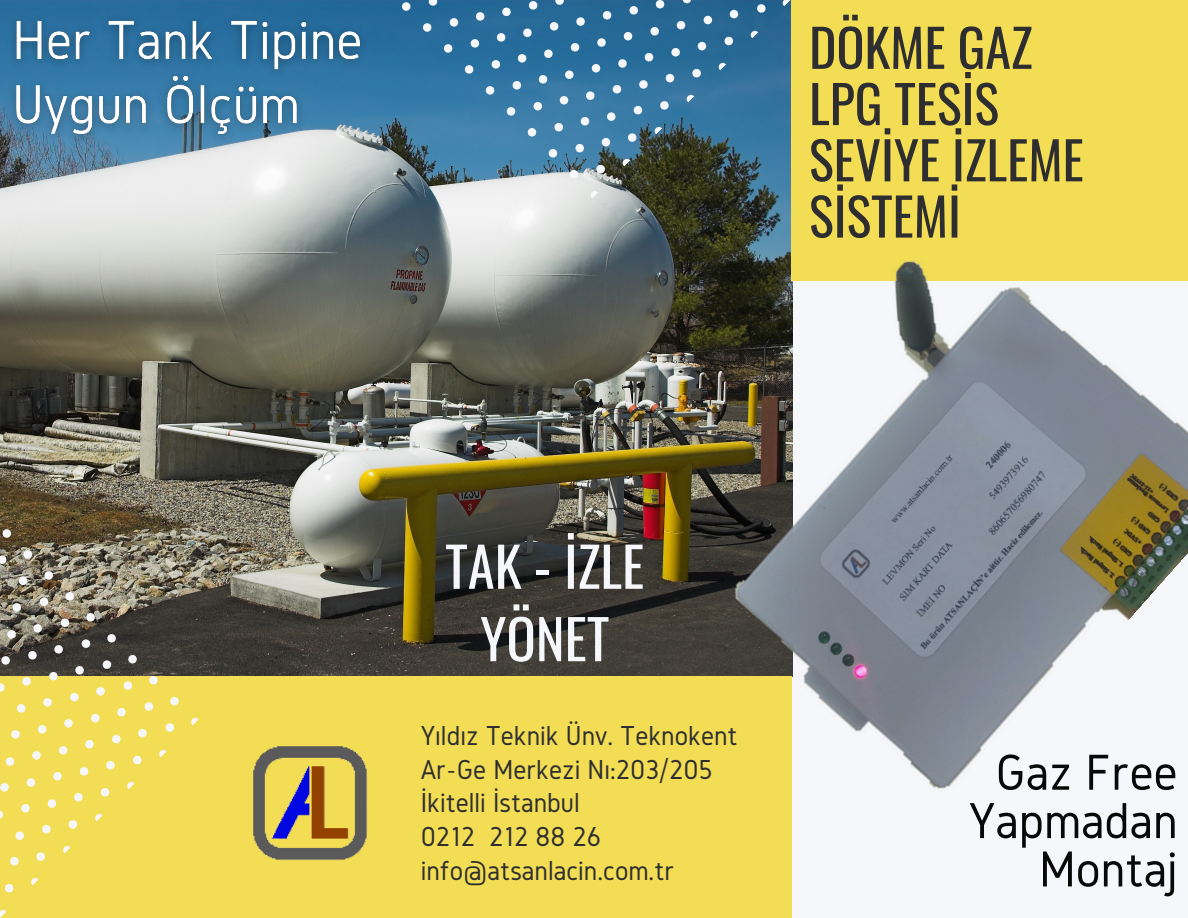
<style>
.page{position:relative;width:1188px;height:918px;background:#fff}
.page>*{position:absolute;margin:0;border:0;box-sizing:border-box;transform-origin:0 0}
.t1{font:54.6px/72.4px "Oswald";color:#f5f7fa;text-align:center}
.t2{font:52.5px/48.3px "Gidole";color:#080808;text-align:right}
.t3{font:52.05px/56.2px "Oswald";color:#2e2e30}
.t4{font:28.5px/33.8px "Gidole";color:#2e2e30}
</style>
<div class="page">
<img style="left:0;top:0;width:488px;height:676px">
<div style="left:0;top:676px;width:792px;height:242px;background:#f3dd54"></div>
<img style="left:488px;top:0;width:700px;height:792px">
<svg style="left:1px;top:527px;width:12px;height:13px"></svg>
<svg style="left:22px;top:548px;width:12px;height:12px"></svg>
<svg style="left:43px;top:569px;width:12px;height:12px"></svg>
<svg style="left:64px;top:590px;width:12px;height:12px"></svg>
<svg style="left:85px;top:611px;width:12px;height:12px"></svg>
<svg style="left:106px;top:632px;width:12px;height:12px"></svg>
<svg style="left:127px;top:653px;width:12px;height:12px"></svg>
<svg style="left:147px;top:674px;width:13px;height:11px"></svg>
<svg style="left:170px;top:697px;width:9px;height:9px"></svg>
<svg style="left:191px;top:717px;width:8px;height:9px"></svg>
<svg style="left:0;top:580px;width:2px;height:13px"></svg>
<svg style="left:11px;top:601px;width:12px;height:12px"></svg>
<svg style="left:32px;top:622px;width:12px;height:12px"></svg>
<svg style="left:53px;top:643px;width:12px;height:12px"></svg>
<svg style="left:74px;top:664px;width:12px;height:12px"></svg>
<svg style="left:96px;top:687px;width:9px;height:9px"></svg>
<svg style="left:117px;top:708px;width:9px;height:9px"></svg>
<svg style="left:138px;top:729px;width:9px;height:9px"></svg>
<svg style="left:159px;top:749px;width:8px;height:8px"></svg>
<svg style="left:0;top:654px;width:12px;height:12px"></svg>
<svg style="left:21px;top:675px;width:12px;height:11px"></svg>
<svg style="left:43px;top:698px;width:9px;height:9px"></svg>
<svg style="left:64px;top:719px;width:9px;height:9px"></svg>
<svg style="left:85px;top:740px;width:9px;height:9px"></svg>
<svg style="left:106px;top:761px;width:9px;height:9px"></svg>
<svg style="left:127px;top:782px;width:8px;height:8px"></svg>
<svg style="left:11px;top:730px;width:9px;height:9px"></svg>
<svg style="left:32px;top:751px;width:9px;height:9px"></svg>
<svg style="left:53px;top:772px;width:9px;height:9px"></svg>
<svg style="left:74px;top:793px;width:9px;height:9px"></svg>
<svg style="left:95px;top:814px;width:8px;height:7px"></svg>
<svg style="left:0;top:783px;width:9px;height:9px"></svg>
<svg style="left:21px;top:804px;width:9px;height:9px"></svg>
<svg style="left:42px;top:825px;width:9px;height:9px"></svg>
<svg style="left:63px;top:846px;width:8px;height:8px"></svg>
<svg style="left:10px;top:857px;width:9px;height:9px"></svg>
<svg style="left:31px;top:878px;width:8px;height:8px"></svg>
<svg style="left:0;top:910px;width:7px;height:8px"></svg>
<svg style="left:4px;top:884px;width:10px;height:9px"></svg>
<svg style="left:0;top:810px;width:3px;height:9px"></svg>
<svg style="left:15px;top:831px;width:9px;height:9px"></svg>
<svg style="left:36px;top:852px;width:9px;height:9px"></svg>
<svg style="left:5px;top:757px;width:10px;height:9px"></svg>
<svg style="left:26px;top:778px;width:10px;height:9px"></svg>
<svg style="left:47px;top:799px;width:10px;height:9px"></svg>
<svg style="left:68px;top:820px;width:10px;height:9px"></svg>
<svg style="left:0;top:683px;width:5px;height:9px"></svg>
<svg style="left:17px;top:704px;width:9px;height:9px"></svg>
<svg style="left:38px;top:725px;width:9px;height:9px"></svg>
<svg style="left:58px;top:746px;width:10px;height:9px"></svg>
<svg style="left:79px;top:767px;width:10px;height:9px"></svg>
<svg style="left:100px;top:788px;width:10px;height:9px"></svg>
<svg style="left:5px;top:628px;width:13px;height:12px"></svg>
<svg style="left:26px;top:649px;width:13px;height:12px"></svg>
<svg style="left:47px;top:670px;width:12px;height:11px"></svg>
<svg style="left:70px;top:693px;width:9px;height:9px"></svg>
<svg style="left:91px;top:713px;width:9px;height:10px"></svg>
<svg style="left:112px;top:734px;width:9px;height:10px"></svg>
<svg style="left:133px;top:755px;width:9px;height:10px"></svg>
<svg style="left:0;top:554px;width:8px;height:12px"></svg>
<svg style="left:17px;top:575px;width:12px;height:12px"></svg>
<svg style="left:38px;top:596px;width:12px;height:12px"></svg>
<svg style="left:59px;top:617px;width:12px;height:12px"></svg>
<svg style="left:80px;top:638px;width:12px;height:12px"></svg>
<svg style="left:101px;top:659px;width:12px;height:12px"></svg>
<svg style="left:123px;top:681px;width:10px;height:9px"></svg>
<svg style="left:144px;top:702px;width:9px;height:9px"></svg>
<svg style="left:165px;top:723px;width:9px;height:9px"></svg>
<svg style="left:781px;top:0;width:9px;height:7px"></svg>
<svg style="left:728px;top:8px;width:12px;height:12px"></svg>
<svg style="left:749px;top:29px;width:9px;height:10px"></svg>
<svg style="left:654px;top:0;width:12px;height:10px"></svg>
<svg style="left:675px;top:19px;width:12px;height:12px"></svg>
<svg style="left:696px;top:40px;width:12px;height:12px"></svg>
<svg style="left:717px;top:61px;width:9px;height:10px"></svg>
<svg style="left:580px;top:0;width:12px;height:1px"></svg>
<svg style="left:601px;top:9px;width:12px;height:12px"></svg>
<svg style="left:622px;top:30px;width:12px;height:12px"></svg>
<svg style="left:643px;top:51px;width:12px;height:12px"></svg>
<svg style="left:664px;top:72px;width:12px;height:12px"></svg>
<svg style="left:685px;top:93px;width:9px;height:10px"></svg>
<svg style="left:527px;top:0;width:12px;height:11px"></svg>
<svg style="left:548px;top:20px;width:12px;height:12px"></svg>
<svg style="left:569px;top:41px;width:12px;height:12px"></svg>
<svg style="left:590px;top:62px;width:12px;height:12px"></svg>
<svg style="left:611px;top:83px;width:12px;height:12px"></svg>
<svg style="left:632px;top:104px;width:12px;height:12px"></svg>
<svg style="left:653px;top:125px;width:9px;height:10px"></svg>
<svg style="left:453px;top:0;width:12px;height:2px"></svg>
<svg style="left:474px;top:10px;width:12px;height:12px"></svg>
<svg style="left:495px;top:31px;width:12px;height:12px"></svg>
<svg style="left:516px;top:52px;width:12px;height:12px"></svg>
<svg style="left:537px;top:73px;width:12px;height:12px"></svg>
<svg style="left:558px;top:94px;width:12px;height:12px"></svg>
<svg style="left:579px;top:115px;width:12px;height:12px"></svg>
<svg style="left:600px;top:136px;width:12px;height:12px"></svg>
<svg style="left:621px;top:157px;width:9px;height:10px"></svg>
<svg style="left:400px;top:0;width:12px;height:13px"></svg>
<svg style="left:421px;top:21px;width:12px;height:13px"></svg>
<svg style="left:442px;top:42px;width:12px;height:12px"></svg>
<svg style="left:463px;top:63px;width:12px;height:12px"></svg>
<svg style="left:484px;top:84px;width:12px;height:12px"></svg>
<svg style="left:505px;top:105px;width:12px;height:12px"></svg>
<svg style="left:526px;top:126px;width:12px;height:12px"></svg>
<svg style="left:547px;top:147px;width:12px;height:12px"></svg>
<svg style="left:568px;top:168px;width:12px;height:12px"></svg>
<svg style="left:589px;top:189px;width:9px;height:10px"></svg>
<svg style="left:427px;top:0;width:12px;height:7px"></svg>
<svg style="left:448px;top:16px;width:12px;height:12px"></svg>
<svg style="left:469px;top:37px;width:12px;height:12px"></svg>
<svg style="left:490px;top:58px;width:12px;height:12px"></svg>
<svg style="left:511px;top:79px;width:12px;height:12px"></svg>
<svg style="left:532px;top:100px;width:12px;height:12px"></svg>
<svg style="left:553px;top:121px;width:12px;height:12px"></svg>
<svg style="left:574px;top:142px;width:12px;height:12px"></svg>
<svg style="left:595px;top:163px;width:12px;height:12px"></svg>
<svg style="left:500px;top:6px;width:12px;height:12px"></svg>
<svg style="left:521px;top:27px;width:12px;height:12px"></svg>
<svg style="left:542px;top:48px;width:12px;height:12px"></svg>
<svg style="left:563px;top:69px;width:12px;height:12px"></svg>
<svg style="left:584px;top:90px;width:12px;height:12px"></svg>
<svg style="left:605px;top:111px;width:12px;height:12px"></svg>
<svg style="left:626px;top:132px;width:12px;height:12px"></svg>
<svg style="left:554px;top:0;width:12px;height:7px"></svg>
<svg style="left:575px;top:16px;width:12px;height:12px"></svg>
<svg style="left:595px;top:36px;width:13px;height:13px"></svg>
<svg style="left:616px;top:57px;width:13px;height:13px"></svg>
<svg style="left:637px;top:78px;width:12px;height:12px"></svg>
<svg style="left:658px;top:99px;width:12px;height:12px"></svg>
<svg style="left:628px;top:4px;width:12px;height:12px"></svg>
<svg style="left:649px;top:25px;width:12px;height:12px"></svg>
<svg style="left:670px;top:46px;width:12px;height:12px"></svg>
<svg style="left:691px;top:67px;width:12px;height:12px"></svg>
<svg style="left:681px;top:0;width:12px;height:5px"></svg>
<svg style="left:702px;top:14px;width:12px;height:12px"></svg>
<svg style="left:723px;top:35px;width:12px;height:12px"></svg>
<svg style="left:755px;top:2px;width:12px;height:12px"></svg>
<img style="left:253px;top:746px;width:115px;height:115px">
<img style="left:0;top:0;width:376px;height:151px">
<h3 class="t3" style="left:809px;top:17px;width:276px">DÖKME GAZ<br>LPG TESİS<br>SEVİYE İZLEME<br>SİSTEMİ</h3>
<h1 class="t1" style="left:445px;top:528px;width:200px">TAK - İZLE<br>YÖNET</h1>
<p class="t4" style="left:421px;top:718px;width:318px">Yıldız Teknik Ünv. Teknokent<br>Ar-Ge Merkezi Nı:203/205<br>İkitelli İstanbul<br>0212 212 88 26 info@atsanlacin.com.tr</p>
<h2 class="t2" style="left:969px;top:747px;width:210px">Gaz Free<br>Yapmadan<br>Montaj</h2>
</div>
